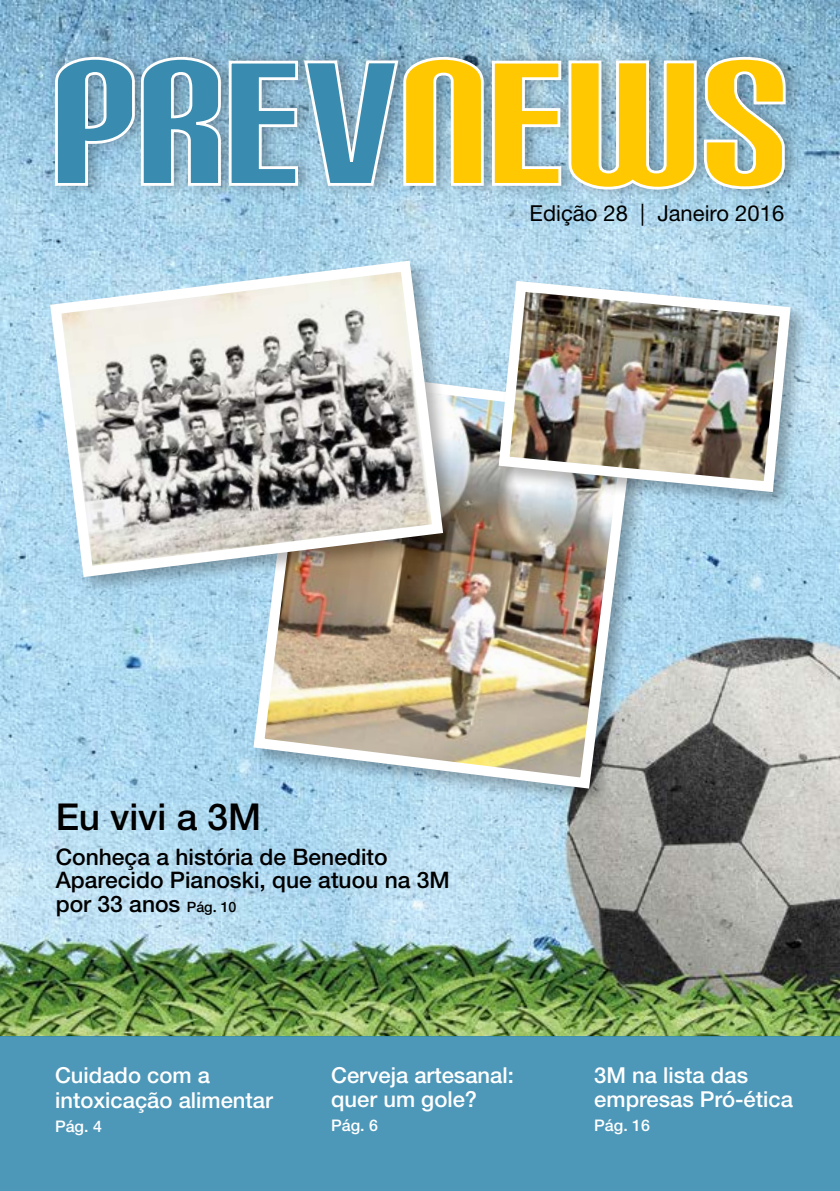
<style>
.page{position:relative;width:840px;height:1191px;background:#fff}
.page>*{position:absolute;margin:0;border:0;box-sizing:border-box;transform-origin:0 0}
.t1{font:500 37px "Helvetica Neue LT Std";letter-spacing:-.005em;color:#000}
.t2{font:500 22.8px/23.6px "Helvetica Neue LT Std";color:#000}
.t3{font:500 22px/24px "Helvetica Neue LT Std";color:#fff}
.t4{font:22px "Helvetica Neue LT Std";color:#000}
.t5{font:500 16px "Helvetica Neue LT Std";color:#fff}
.s1{font-size:14.2px}
</style>
<div class="page">
<img style="left:0;top:0;width:839px;height:1036px">
<div style="left:0;top:1036px;width:839px;height:155px;background:#4d97b8"></div>
<div style="left:49px;top:45px;width:754px;height:156px;background:#000;opacity:.3"></div>
<svg style="left:401px;top:55px;width:385px;height:136px;background:#d9c865"></svg>
<svg style="left:54px;top:55px;width:346px;height:132px;background:#70a9c3"></svg>
<div style="left:250px;top:363px;width:405px;height:445px;background:#000;opacity:.3"></div>
<img style="left:248px;top:361px;width:393px;height:433px">
<div style="left:47px;top:257px;width:415px;height:339px;background:#000;opacity:.3"></div>
<svg style="left:45px;top:255px;width:403px;height:327px;background:#babebe"></svg>
<div style="left:495px;top:278px;width:315px;height:234px;background:#000;opacity:.3"></div>
<img style="left:493px;top:275px;width:302px;height:222px">
<p class="t4" style="left:529px;top:200px;width:256px">Edição 28 | Janeiro 2016</p>
<h1 class="t1" style="left:56px;top:794px;width:207px">Eu vivi a 3M</h1>
<p class="t2" style="left:56px;top:844px;width:395px">Conheça a história de Benedito<br>Aparecido Pianoski, que atuou na 3M por 33 anos <span class="s1">Pág. 10</span></p>
<p class="t3" style="left:55px;top:1063px;width:219px">Cuidado com a intoxicação alimentar</p>
<p class="t5" style="left:55px;top:1116px;width:48px">Pág. 4</p>
<p class="t3" style="left:331px;top:1063px;width:184px">Cerveja artesanal: quer um gole?</p>
<p class="t5" style="left:331px;top:1116px;width:48px">Pág. 6</p>
<p class="t3" style="left:594px;top:1063px;width:200px">3M na lista das empresas Pró-ética</p>
<p class="t5" style="left:594px;top:1116px;width:57px">Pág. 16</p>
</div>
